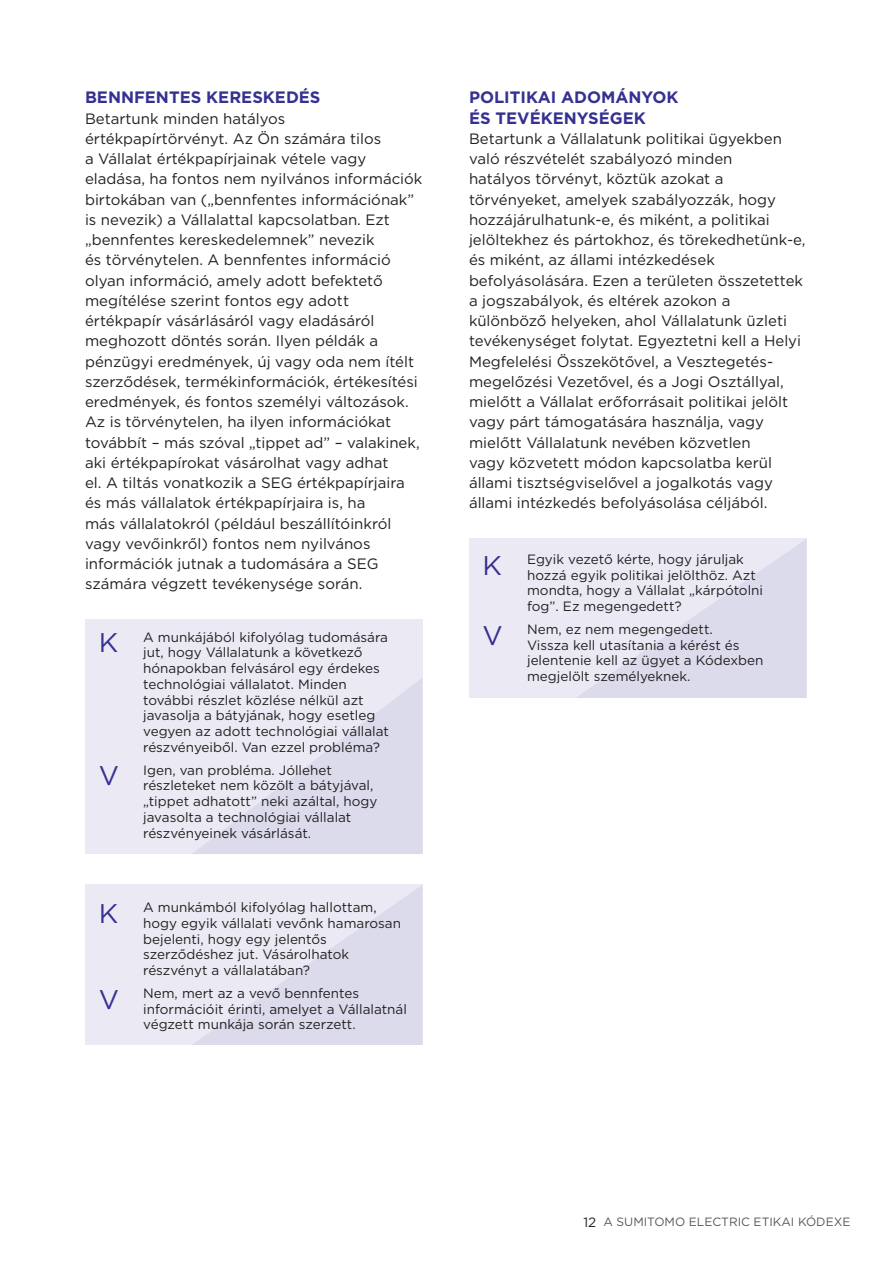
<style>
.page{position:relative;width:893px;height:1263px;background:#fff}
.page>*{position:absolute;margin:0;border:0;box-sizing:border-box;transform-origin:0 0}
.BLUE_HEADS{font:700 16.5px/20.2px "Gotham";color:#353092}
.BODY{font:15px/20.2px "Gotham";color:#231f20}
.t1{font:13.5px/15.8px "Gotham";color:#231f20}
.t2{font:12px "Gotham";color:#57585a}
.s1{font-size:27px;color:#353092}
.s2{font-size:13.5px;color:#231f20}
</style>
<div class="page">
<div style="left:85px;top:619px;width:338px;height:235px;background:#ebeaf4"></div>
<svg style="left:193px;top:678px;width:229px;height:176px"></svg>
<div style="left:85px;top:884px;width:338px;height:161px;background:#ebeaf4"></div>
<svg style="left:192px;top:886px;width:230px;height:159px"></svg>
<div style="left:469px;top:538px;width:337px;height:160px;background:#ebeaf4"></div>
<svg style="left:576px;top:540px;width:230px;height:158px"></svg>
<p class="BLUE_HEADS" style="left:85px;top:87px;width:237px">BENNFENTES KERESKEDÉS</p>
<p class="BODY" style="left:85px;top:108px;width:339px">Betartunk minden hatályos értékpapírtörvényt. Az Ön számára tilos<br>a Vállalat értékpapírjainak vétele vagy eladása, ha fontos nem nyilvános információk birtokában van („bennfentes információnak” is nevezik) a Vállalattal kapcsolatban. Ezt „bennfentes kereskedelemnek” nevezik<br>és törvénytelen. A bennfentes információ olyan információ, amely adott befektető megítélése szerint fontos egy adott értékpapír vásárlásáról vagy eladásáról meghozott döntés során. Ilyen példák a pénzügyi eredmények, új vagy oda nem ítélt szerződések, termékinformációk, értékesítési eredmények, és fontos személyi változások.<br>Az is törvénytelen, ha ilyen információkat továbbít – más szóval „tippet ad” – valakinek, aki értékpapírokat vásárolhat vagy adhat<br>el. A tiltás vonatkozik a SEG értékpapírjaira és más vállalatok értékpapírjaira is, ha<br>más vállalatokról (például beszállítóinkról vagy vevőinkről) fontos nem nyilvános információk jutnak a tudomására a SEG számára végzett tevékenysége során.</p>
<p class="t1" style="left:143px;top:629px;width:247px;text-indent:-44px"><span class="s1">K</span> A munkájából kifolyólag tudomására jut, hogy Vállalatunk a következő hónapokban felvásárol egy érdekes technológiai vállalatot. Minden további részlet közlése nélkül azt javasolja a bátyjának, hogy esetleg vegyen az adott technológiai vállalat részvényeiből. Van ezzel probléma?</p>
<p class="t1" style="left:143px;top:762px;width:236px;text-indent:-44px"><span class="s1">V</span> Igen, van probléma. Jóllehet részleteket nem közölt a bátyjával, „tippet adhatott” neki azáltal, hogy javasolta a technológiai vállalat részvényeinek vásárlását.</p>
<p class="t1" style="left:143px;top:899px;width:259px;text-indent:-44px"><span class="s1">K</span> A munkámból kifolyólag hallottam, hogy egyik vállalati vevőnk hamarosan bejelenti, hogy egy jelentős szerződéshez jut. Vásárolhatok részvényt a vállalatában?</p>
<p class="t1" style="left:143px;top:985px;width:265px;text-indent:-44px"><span class="s1">V</span> Nem, mert az a vevő bennfentes információit érinti, amelyet a Vállalatnál végzett munkája során szerzett.</p>
<p class="BLUE_HEADS" style="left:469px;top:87px;width:211px">POLITIKAI ADOMÁNYOK<br>ÉS TEVÉKENYSÉGEK</p>
<p class="BODY" style="left:469px;top:128px;width:338px">Betartunk a Vállalatunk politikai ügyekben való részvételét szabályozó minden<br>hatályos törvényt, köztük azokat a törvényeket, amelyek szabályozzák, hogy hozzájárulhatunk-e, és miként, a politikai jelöltekhez és pártokhoz, és törekedhetünk-e, és miként, az állami intézkedések befolyásolására. Ezen a területen összetettek a jogszabályok, és eltérek azokon a különböző helyeken, ahol Vállalatunk üzleti tevékenységet folytat. Egyeztetni kell a Helyi Megfelelési Összekötővel, a Vesztegetés&shy;megelőzési Vezetővel, és a Jogi Osztállyal, mielőtt a Vállalat erőforrásait politikai jelölt vagy párt támogatására használja, vagy mielőtt Vállalatunk nevében közvetlen<br>vagy közvetett módon kapcsolatba kerül állami tisztségviselővel a jogalkotás vagy állami intézkedés befolyásolása céljából.</p>
<p class="t1" style="left:527px;top:551px;width:237px;text-indent:-44px"><span class="s1">K</span> Egyik vezető kérte, hogy járuljak hozzá egyik politikai jelölthöz. Azt mondta, hogy a Vállalat „kárpótolni fog”. Ez megengedett?</p>
<p class="t1" style="left:527px;top:621px;width:238px;text-indent:-44px"><span class="s1">V</span> Nem, ez nem megengedett.<br>Vissza kell utasítania a kérést és jelentenie kell az ügyet a Kódexben megjelölt személyeknek.</p>
<p class="t2" style="left:583px;top:1214px;width:269px"><span class="s2">12</span> A SUMITOMO ELECTRIC ETIKAI KÓDEXE</p>
</div>
